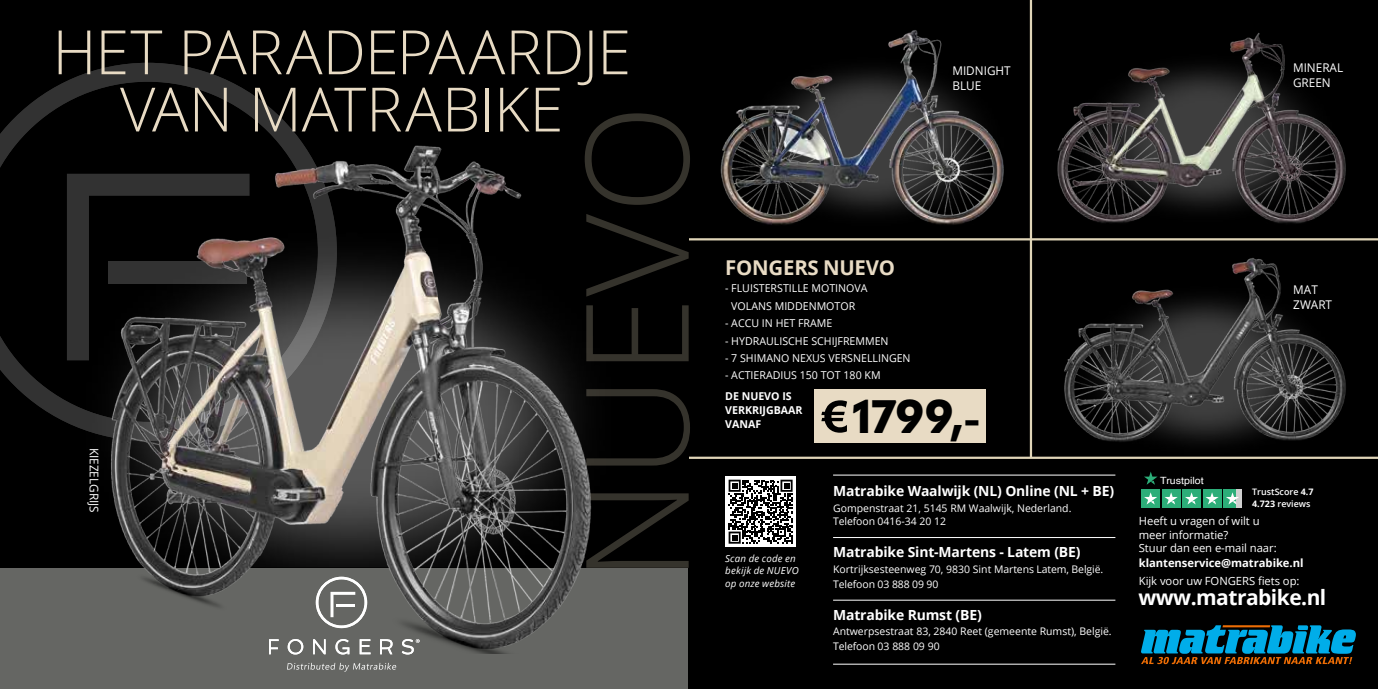
<style>
.page{position:relative;width:1378px;height:689px;background:#fff}
.page>*{position:absolute;margin:0;border:0;box-sizing:border-box;transform-origin:0 0}
.t1{font:300 61.2px/57.2px "Open Sans";letter-spacing:-.005em;color:#e8dbc4;text-align:center}
.t2{font:800 46.35px "Apparat";color:#000}
.t3{font:700 21px "Open Sans";letter-spacing:-.025em;color:#fff}
.t4{font:700 20.4px "Open Sans";letter-spacing:-.01em;color:#e8dbc4}
.t5{font:700 13.95px "Open Sans";letter-spacing:-.01em;color:#fff}
.t6{font:12px/15px "Open Sans";color:#fff}
.t7{font:11.25px/13.5px "Open Sans";letter-spacing:-.005em;color:#fff}
.t8{font:700 11.25px "Open Sans";letter-spacing:-.005em;color:#fff}
.t9{font:10.8px/17.4px "Open Sans";color:#fff;text-align:center}
.t10{font:700 10.8px/13.5px "Open Sans";color:#fff}
.t11{font:10.5px/14.7px "Open Sans";color:#fff}
.t12{font:9.9px "Helvetica";color:#fff;scale:1.07 1}
.t13{font:italic 9.75px/12px "Open Sans";letter-spacing:.02em;color:#fff}
.t14{font:600 9px "Open Sans";color:#fff}
.s1{font-weight:700}
</style>
<div class="page">
<div style="left:0;top:0;width:689px;height:568px;background:#000"></div>
<svg style="left:0;top:63px;width:300px;height:349px"></svg>
<img style="left:48px;top:200px;width:53px;height:235px">
<div style="left:0;top:568px;width:689px;height:121px;background:#656663"></div>
<svg style="left:287px;top:663px;width:109px;height:9px"></svg>
<svg style="left:588px;top:113px;width:101px;height:455px"></svg>
<img style="left:101px;top:140px;width:498px;height:514px">
<div style="left:689px;top:257px;width:689px;height:432px;background:#000"></div>
<div style="left:689px;top:0;width:689px;height:568px;background:#000"></div>
<hr style="left:689px;top:568px;width:1px;height:121px;background:#656663">
<svg style="left:689px;top:149px;width:1px;height:308px"></svg>
<div style="left:725px;top:476px;width:71px;height:70px;background:#fff"></div>
<svg style="left:728px;top:480px;width:64px;height:64px"></svg>
<svg style="left:1141px;top:625px;width:215px;height:39px"></svg>
<div style="left:1141px;top:489px;width:19px;height:19px;background:#2cae79"></div>
<div style="left:1161px;top:489px;width:19px;height:19px;background:#2cae79"></div>
<div style="left:1182px;top:489px;width:19px;height:19px;background:#2cae79"></div>
<div style="left:1202px;top:489px;width:19px;height:19px;background:#2cae79"></div>
<div style="left:1223px;top:489px;width:19px;height:19px;background:#d0d0d0"></div>
<div style="left:1223px;top:489px;width:13px;height:19px;background:#2cae79"></div>
<svg style="left:1144px;top:492px;width:13px;height:12px"></svg>
<svg style="left:1164px;top:492px;width:13px;height:12px"></svg>
<svg style="left:1185px;top:492px;width:13px;height:12px"></svg>
<svg style="left:1205px;top:492px;width:13px;height:12px"></svg>
<svg style="left:1226px;top:492px;width:13px;height:12px"></svg>
<svg style="left:1144px;top:472px;width:13px;height:13px"></svg>
<hr style="left:833px;top:664px;width:282px;height:1px;background:#fff">
<hr style="left:833px;top:475px;width:282px;height:1px;background:#fff">
<hr style="left:689px;top:457px;width:689px;height:2px;background:#e0d5b8">
<div style="left:814px;top:389px;width:172px;height:54px;background:#e8dbc4"></div>
<svg style="left:821px;top:400px;width:26px;height:33px"></svg>
<img style="left:1057px;top:33px;width:289px;height:191px">
<img style="left:1076px;top:456px;width:293px;height:3px">
<img style="left:1064px;top:258px;width:282px;height:185px">
<img style="left:1029px;top:32px;width:4px;height:206px">
<img style="left:720px;top:30px;width:284px;height:195px">
<hr style="left:689px;top:238px;width:689px;height:2px;background:#e0d5b8">
<hr style="left:1030px;top:0;width:2px;height:457px;background:#e0d5b8">
<hr style="left:833px;top:537px;width:282px;height:1px;background:#fff">
<hr style="left:833px;top:600px;width:282px;height:1px;background:#fff">
<h1 class="t1" style="left:52px;top:22px;width:580px">HET PARADEPAARDJE<br>VAN MATRABIKE</h1>
<p class="t6" style="left:102px;top:447px;width:67px;rotate:90deg">KIEZELGRIJS</p>
<p class="t6" style="left:952px;top:63px;width:60px">MIDNIGHT<br>BLUE</p>
<p class="t6" style="left:1293px;top:60px;width:52px">MINERAL<br>GREEN</p>
<h3 class="t4" style="left:725px;top:253px;width:171px">FONGERS NUEVO</h3>
<p class="t9" style="left:725px;top:279px;width:144px">- FLUISTERSTILLE MOTINOVA<br>VOLANS MIDDENMOTOR</p>
<p class="t9" style="left:725px;top:314px;width:109px">- ACCU IN HET FRAME</p>
<p class="t9" style="left:725px;top:332px;width:165px">- HYDRAULISCHE SCHIJFREMMEN</p>
<p class="t9" style="left:725px;top:349px;width:187px">- 7 SHIMANO NEXUS VERSNELLINGEN</p>
<p class="t9" style="left:725px;top:366px;width:157px">- ACTIERADIUS 150 TOT 180 KM</p>
<p class="t10" style="left:725px;top:389px;width:79px">DE NUEVO IS<br>VERKRIJGBAAR<br>VANAF</p>
<h2 class="t2" style="left:852px;top:388px;width:129px">1799,-</h2>
<p class="t13" style="left:725px;top:553px;width:75px">Scan de code en bekijk de NUEVO op onze website</p>
<h3 class="t5" style="left:833px;top:481px;width:282px">Matrabike Waalwijk (NL) Online (NL + BE)</h3>
<p class="t11" style="left:833px;top:501px;width:240px;line-height:13px">Gompenstraat 21, 5145 RM Waalwijk, Nederland.<br>Telefoon 0416-34 20 12</p>
<h3 class="t5" style="left:833px;top:542px;width:249px">Matrabike Sint-Martens - Latem (BE)</h3>
<p class="t11" style="left:833px;top:561px;width:272px">Kortrijksesteenweg 70, 9830 Sint Martens Latem, België.<br>Telefoon 03 888 09 90</p>
<h3 class="t5" style="left:833px;top:605px;width:150px">Matrabike Rumst (BE)</h3>
<p class="t11" style="left:833px;top:624px;width:280px">Antwerpsestraat 83, 2840 Reet (gemeente Rumst), België.<br>Telefoon 03 888 09 90</p>
<p class="t6" style="left:1293px;top:282px;width:40px">MAT<br>ZWART</p>
<p class="t12" style="left:1160px;top:472px;width:42px">Trustpilot</p>
<p class="t14" style="left:1252px;top:486px;width:63px">TrustScore <span class="s1">4.7</span></p>
<p class="t14" style="left:1252px;top:497px;width:60px"><span class="s1">4.723</span> reviews</p>
<p class="t7" style="left:1139px;top:514px;width:139px">Heeft u vragen of wilt u meer informatie?<br>Stuur dan een e-mail naar:</p>
<p class="t8" style="left:1139px;top:555px;width:166px">klantenservice@matrabike.nl</p>
<p class="t7" style="left:1139px;top:574px;width:162px">Kijk voor uw FONGERS fiets op:</p>
<h3 class="t3" style="left:1138px;top:582px;width:189px">www.matrabike.nl</h3>
</div>
